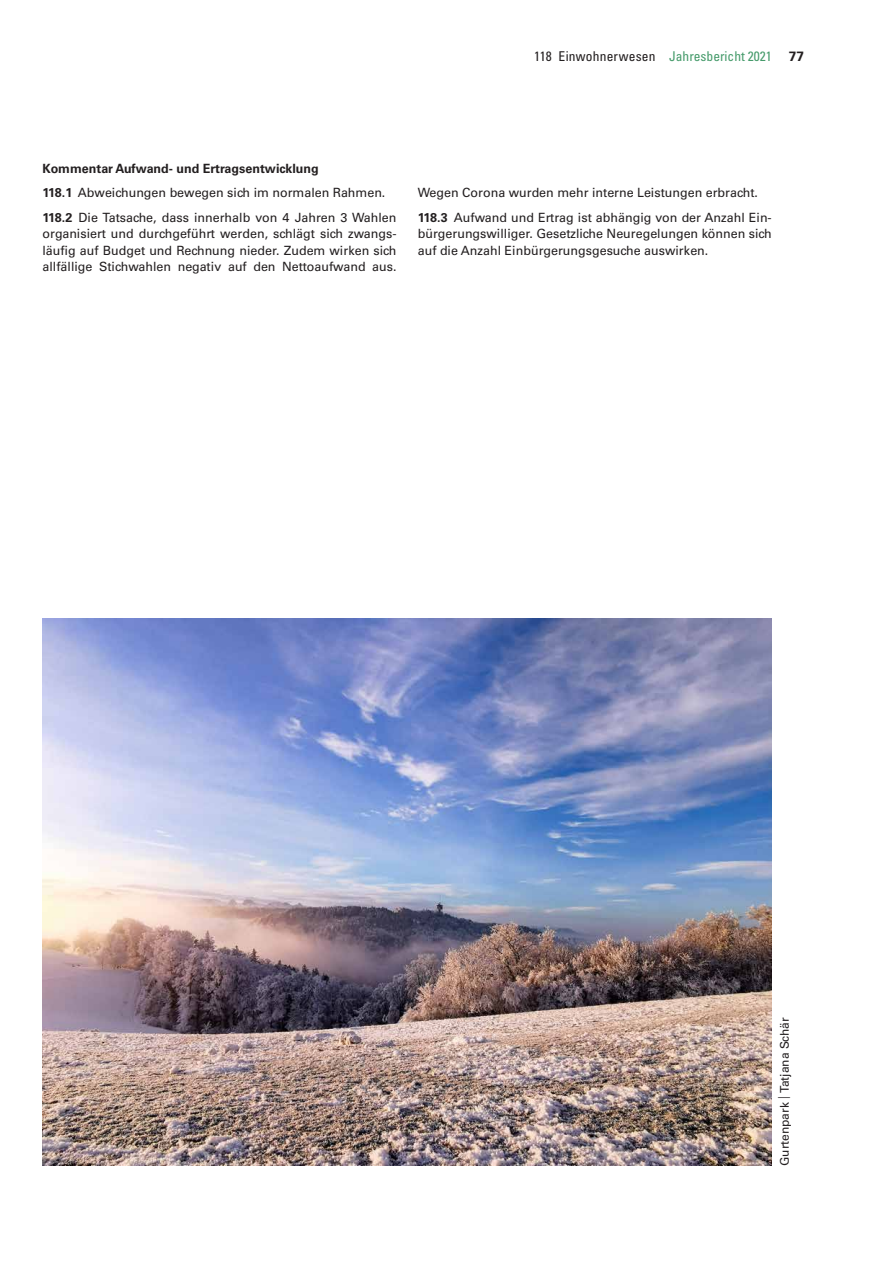
<style>
.page{position:relative;width:893px;height:1263px;background:#fff}
.page>*{position:absolute;margin:0;border:0;box-sizing:border-box;transform-origin:0 0}
.t1{font:condensed 13.5px "Univers LT Pro";color:#231f20}
.t2{font:700 13.5px "Univers LT Pro 65";color:#231f20}
.t3{font:12.75px/16.5px "Univers LT Pro 55 Roman";color:#231f20}
.t4{font:700 12.75px "Univers LT Pro 65";color:#231f20}
.t5{font:12px "Univers LT Pro 55 Roman";color:#231f20}
.s1{color:#469b6b}
.s2{font-family:"Univers LT Pro 65";font-weight:700}
.s3{font-family:"Univers LT Pro 45";font-weight:300}
</style>
<div class="page">
<img style="left:43px;top:619px;width:729px;height:547px">
<p class="t1" style="left:534px;top:47px;width:239px">118 Einwohnerwesen <span class="s1">Jahresbericht 2021</span></p>
<p class="t2" style="left:789px;top:47px;width:17px">77</p>
<p class="t4" style="left:43px;top:160px;width:278px">Kommentar Aufwand- und Ertragsentwicklung</p>
<p class="t3" style="left:43px;top:180px;width:355px;line-height:24.8px"><span class="s2">118.1</span> Abweichungen bewegen sich im normalen Rahmen.<br><span class="s2">118.2</span> Die Tatsache, dass innerhalb von 4 Jahren 3 Wahlen</p>
<p class="t3" style="left:43px;top:225px;width:355px;text-align:justify">organisiert und durchgeführt werden, schlägt sich zwangs&shy;läufig auf Budget und Rechnung nieder. Zudem wirken sich allfällige Stichwahlen negativ auf den Nettoaufwand aus.</p>
<p class="t3" style="left:418px;top:180px;width:355px;line-height:24.8px">Wegen Corona wurden mehr interne Leistungen erbracht.<br><span class="s2">118.3</span> Aufwand und Ertrag ist abhängig von der Anzahl Ein-</p>
<p class="t3" style="left:418px;top:225px;width:355px">bürgerungswilliger. Gesetzliche Neuregelungen können sich auf die Anzahl Einbürgerungsgesuche auswirken.</p>
<p class="t5" style="left:776px;top:1166px;width:150px;rotate:-90deg">Gurtenpark <span class="s3">|</span> Tatjana Schär</p>
</div>
